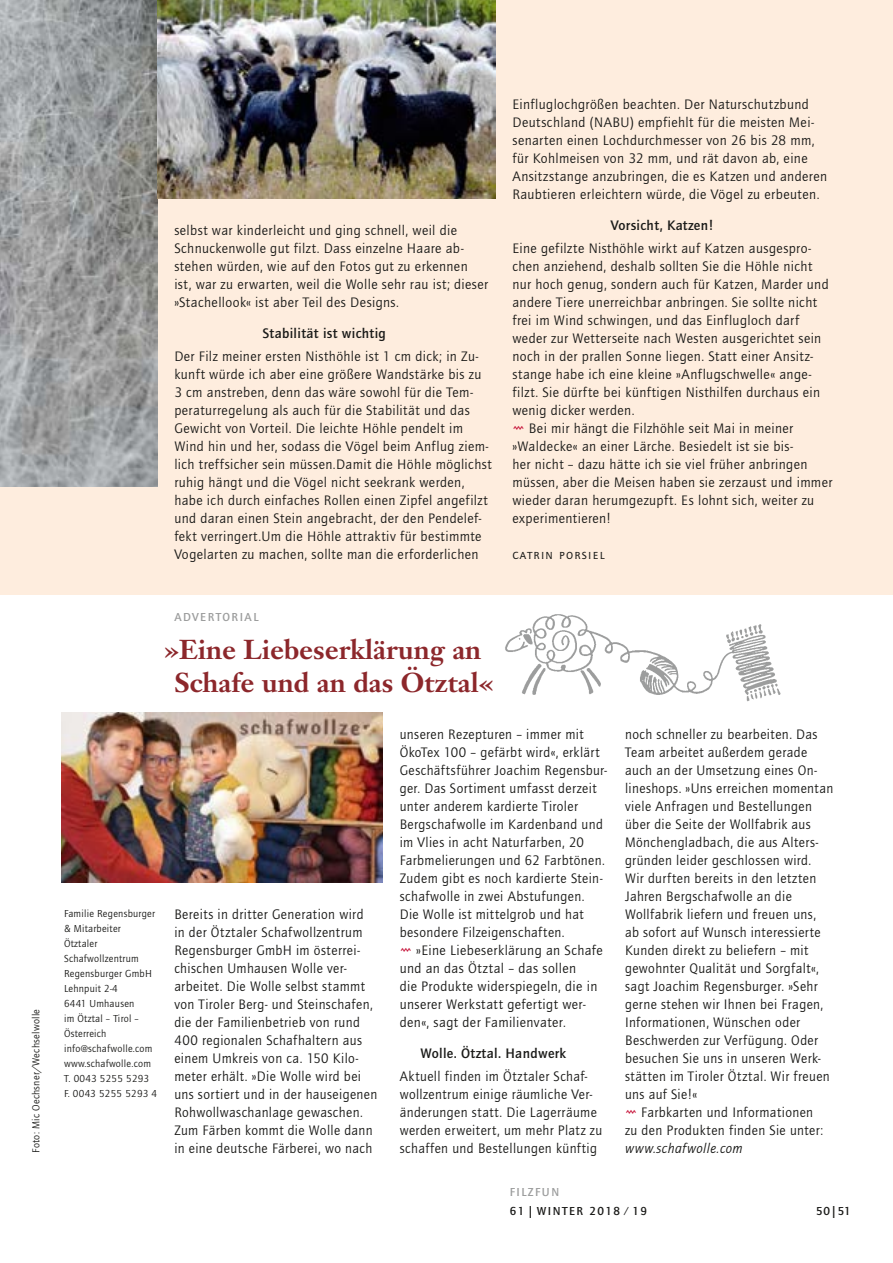
<style>
.page{position:relative;width:893px;height:1263px;background:#fff}
.page>*{position:absolute;margin:0;border:0;box-sizing:border-box;transform-origin:0 0}
.t1{font:700 27px/33px "Janson Text LT Std";color:#8c272b;text-align:center}
.t2{font:14.25px/18px "Quay Sans ITC Std";letter-spacing:.03em;color:#1a1a18}
.t3{font:500 14.25px "Quay Sans ITC Std";letter-spacing:.025em;color:#1a1a18}
.t4{font:italic 14.25px "Quay Sans ITC Std";letter-spacing:.03em;color:#1a1a18}
.t5{font:14.25px "Quay Sans ITC Std";letter-spacing:.09em;color:#1a1a18}
.t6{font:500 12px "Quay Sans ITC Std";letter-spacing:.125em;color:#1a1a18}
.t7{font:500 12px "Quay Sans ITC Std";letter-spacing:.125em;color:#9c9d9d}
.t8{font:10.5px/15px "Quay Sans ITC Std";letter-spacing:.025em;color:#1a1a18}
.s1{color:#c61339}
</style>
<div class="page">
<div style="left:0;top:0;width:893px;height:595px;background:#feedde"></div>
<img style="left:0;top:0;width:157px;height:487px">
<img style="left:62px;top:713px;width:321px;height:170px">
<img style="left:157px;top:0;width:338px;height:199px">
<img style="left:505px;top:614px;width:276px;height:88px">
<p class="t8" style="left:29px;top:1153px;width:145px;rotate:-90deg">Foto: Mic Oechsner/Wechselwolle</p>
<p class="t2" style="left:174px;top:221px;width:315px">selbst war kinderleicht und ging schnell, weil die Schnuckenwolle gut filzt. Dass einzelne Haare ab&shy;stehen würden, wie auf den Fotos gut zu erkennen ist, war zu erwarten, weil die Wolle sehr rau ist; dieser »Stachellook« ist aber Teil des Designs.</p>
<p class="t3" style="left:263px;top:325px;width:125px">Stabilität ist wichtig</p>
<p class="t2" style="left:174px;top:347px;width:319px">Der Filz meiner ersten Nisthöhle ist 1 cm dick; in Zu&shy;kunft würde ich aber eine größere Wandstärke bis zu 3 cm anstreben, denn das wäre sowohl für die Tem&shy;peraturregelung als auch für die Stabilität und das Gewicht von Vorteil. Die leichte Höhle pendelt im Wind hin und her, sodass die Vögel beim Anflug ziem&shy;lich treffsicher sein müssen.Damit die Höhle möglichst ruhig hängt und die Vögel nicht seekrank werden, habe ich durch einfaches Rollen einen Zipfel angefilzt und daran einen Stein angebracht, der den Pendelef&shy;fekt verringert.Um die Höhle attraktiv für bestimmte Vogelarten zu machen, sollte man die erforderlichen</p>
<p class="t2" style="left:512px;top:95px;width:316px">Einfluglochgrößen beachten. Der Naturschutzbund Deutschland (NABU) empfiehlt für die meisten Mei&shy;senarten einen Lochdurchmesser von 26 bis 28 mm, für Kohlmeisen von 32 mm, und rät davon ab, eine Ansitzstange anzubringen, die es Katzen und anderen Raubtieren erleichtern würde, die Vögel zu erbeuten.</p>
<p class="t3" style="left:611px;top:217px;width:105px">Vorsicht, Katzen!</p>
<p class="t2" style="left:512px;top:239px;width:318px">Eine gefilzte Nisthöhle wirkt auf Katzen ausgespro&shy;chen anziehend, deshalb sollten Sie die Höhle nicht nur hoch genug, sondern auch für Katzen, Marder und andere Tiere unerreichbar anbringen. Sie sollte nicht frei im Wind schwingen, und das Einflugloch darf weder zur Wetterseite nach Westen ausgerichtet sein noch in der prallen Sonne liegen. Statt einer Ansitz&shy;stange habe ich eine kleine »Anflugschwelle« ange&shy;filzt. Sie dürfte bei künftigen Nisthilfen durchaus ein wenig dicker werden.</p>
<p class="t2" style="left:512px;top:419px;width:322px"><span class="s1">➢</span> Bei mir hängt die Filzhöhle seit Mai in meiner »Waldecke« an einer Lärche. Besiedelt ist sie bis-<br>her nicht – dazu hätte ich sie viel früher anbringen müssen, aber die Meisen haben sie zerzaust und immer wieder daran herumgezupft. Es lohnt sich, weiter zu experimentieren!</p>
<p class="t5" style="left:512px;top:545px;width:94px">Catrin Porsiel</p>
<p class="t7" style="left:174px;top:610px;width:86px">ADVERTORIAL</p>
<h1 class="t1" style="left:164px;top:632px;width:331px">»Eine Liebeserklärung an<br>Schafe und an das Ötztal«</h1>
<p class="t8" style="left:64px;top:906px;width:95px">Familie Regensburger &amp; Mitarbeiter<br>Ötztaler<br>Schafwollzentrum<br>Regensburger GmbH<br>Lehnpuit 2-4<br>6441 Umhausen<br>im Ötztal – Tirol –<br>Österreich info@schafwolle.com www.schafwolle.com<br>T. 0043 5255 5293<br>F. 0043 5255 5293 4</p>
<p class="t2" style="left:174px;top:905px;width:205px">Bereits in dritter Generation wird in der Ötztaler Schafwollzentrum Regensburger GmbH im österrei&shy;chischen Umhausen Wolle ver&shy;arbeitet. Die Wolle selbst stammt von Tiroler Berg- und Steinschafen, die der Familienbetrieb von rund 400 regionalen Schafhaltern aus einem Umkreis von ca. 150 Kilo&shy;meter erhält. »Die Wolle wird bei uns sortiert und in der hauseigenen Rohwollwaschanlage gewaschen.<br>Zum Färben kommt die Wolle dann in eine deutsche Färberei, wo nach</p>
<p class="t2" style="left:400px;top:725px;width:209px">unseren Rezepturen – immer mit ÖkoTex 100 – gefärbt wird«, erklärt Geschäftsführer Joachim Regensbur&shy;ger. Das Sortiment umfasst derzeit unter anderem kardierte Tiroler Bergschafwolle im Kardenband und im Vlies in acht Naturfarben, 20<br>Farbmelierungen und 62 Farbtönen.<br>Zudem gibt es noch kardierte Stein&shy;schafwolle in zwei Abstufungen.<br>Die Wolle ist mittelgrob und hat besondere Filzeigenschaften.</p>
<p class="t2" style="left:400px;top:941px;width:205px"><span class="s1">➢</span> »Eine Liebeserklärung an Schafe und an das Ötztal – das sollen<br>die Produkte widerspiegeln, die in unserer Werkstatt gefertigt wer&shy;den«, sagt der Familienvater.</p>
<p class="t3" style="left:420px;top:1045px;width:147px">Wolle. Ötztal. Handwerk</p>
<p class="t2" style="left:400px;top:1067px;width:204px">Aktuell finden im Ötztaler Schaf&shy;wollzentrum einige räumliche Ver&shy;änderungen statt. Die Lagerräume werden erweitert, um mehr Platz zu schaffen und Bestellungen künftig</p>
<p class="t2" style="left:625px;top:725px;width:210px">noch schneller zu bearbeiten. Das<br>Team arbeitet außerdem gerade auch an der Umsetzung eines On&shy;lineshops. »Uns erreichen momentan viele Anfragen und Bestellungen über die Seite der Wollfabrik aus<br>Mönchengladbach, die aus Alters&shy;gründen leider geschlossen wird.<br>Wir durften bereits in den letzten<br>Jahren Bergschafwolle an die<br>Wollfabrik liefern und freuen uns, ab sofort auf Wunsch interessierte<br>Kunden direkt zu beliefern – mit gewohnter Qualität und Sorgfalt«, sagt Joachim Regensburger. »Sehr gerne stehen wir Ihnen bei Fragen,<br>Informationen, Wünschen oder<br>Beschwerden zur Verfügung. Oder besuchen Sie uns in unseren Werk&shy;stätten im Tiroler Ötztal. Wir freuen uns auf Sie!«</p>
<p class="t2" style="left:625px;top:1103px;width:200px"><span class="s1">➢</span> Farbkarten und Informationen zu den Produkten finden Sie unter:</p>
<p class="t4" style="left:625px;top:1139px;width:119px">www.schafwolle.com</p>
<p class="t7" style="left:510px;top:1185px;width:51px">FILZFUN</p>
<p class="t6" style="left:510px;top:1204px;width:139px">61 | WINTER 2018 ⁄ 19</p>
<p class="t6" style="left:816px;top:1204px;width:36px">50|51</p>
</div>
